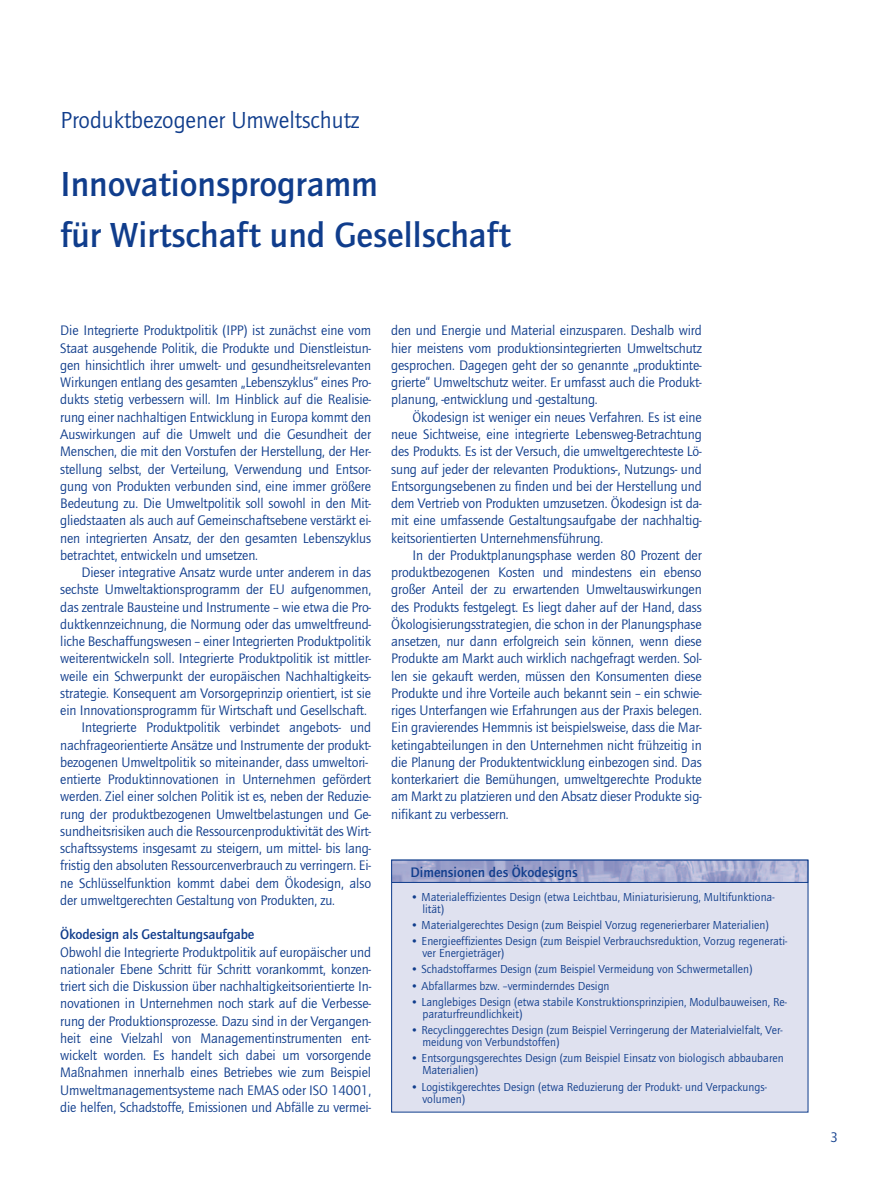
<style>
.page{position:relative;width:872px;height:1191px;background:#fff}
.page>*{position:absolute;margin:0;border:0;box-sizing:border-box;transform-origin:0 0}
.t1{font:700 36px/51px "Quay Itc T";color:#103d8c}
.t2{font:24px "Quay Itc T";color:#103d8c}
.t3{font:14.25px/17.2px "Quay Itc T";letter-spacing:-.01em;color:#103d8c;text-align:justify}
.t4{font:700 14.25px "Quay Itc T";letter-spacing:-.01em;color:#103d8c}
.t5{font:12px/12px "Quay Itc T";color:#103d8c}
</style>
<div class="page">
<div style="left:391px;top:860px;width:417px;height:252px;background:#dfe1ef"></div>
<img style="left:393px;top:862px;width:413px;height:18px">
<div style="left:391px;top:860px;width:417px;height:22px;border:1px solid #103d8c"></div>
<h2 class="t2" style="left:61px;top:112px;width:300px">Produktbezogener Umweltschutz</h2>
<h1 class="t1" style="left:61px;top:162px;width:452px">Innovationsprogramm<br>für Wirtschaft und Gesellschaft</h1>
<p class="t3" style="left:60px;top:323px;width:312px">Die Integrierte Produktpolitik (IPP) ist zunächst eine vom Staat ausgehende Politik, die Produkte und Dienstleistun&shy;gen hinsichtlich ihrer umwelt- und gesundheitsrelevanten Wirkungen entlang des gesamten „Lebenszyklus“ eines Pro&shy;dukts stetig verbessern will. Im Hinblick auf die Realisie&shy;rung einer nachhaltigen Entwicklung in Europa kommt den Auswirkungen auf die Umwelt und die Gesundheit der Menschen, die mit den Vorstufen der Herstellung, der Her&shy;stellung selbst, der Verteilung, Verwendung und Entsor&shy;gung von Produkten verbunden sind, eine immer größere Bedeutung zu. Die Umweltpolitik soll sowohl in den Mit&shy;gliedstaaten als auch auf Gemeinschaftsebene verstärkt ei&shy;nen integrierten Ansatz, der den gesamten Lebenszyklus betrachtet, entwickeln und umsetzen.</p>
<p class="t3" style="left:82px;top:565px;width:291px">Dieser integrative Ansatz wurde unter anderem in das</p>
<p class="t3" style="left:60px;top:582px;width:312px">sechste Umweltaktionsprogramm der EU aufgenommen,</p>
<p class="t3" style="left:60px;top:599px;width:312px">das zentrale Bausteine und Instrumente – wie etwa die Pro-</p>
<p class="t3" style="left:60px;top:617px;width:312px">duktkennzeichnung, die Normung oder das umweltfreund-</p>
<p class="t3" style="left:60px;top:634px;width:312px">liche Beschaffungswesen – einer Integrierten Produktpolitik</p>
<p class="t3" style="left:60px;top:651px;width:312px">weiterentwickeln soll. Integrierte Produktpolitik ist mittler-</p>
<p class="t3" style="left:60px;top:668px;width:312px">weile ein Schwerpunkt der europäischen Nachhaltigkeits-</p>
<p class="t3" style="left:60px;top:686px;width:312px">strategie. Konsequent am Vorsorgeprinzip orientiert, ist sie</p>
<p class="t3" style="left:60px;top:703px;width:308px">ein Innovationsprogramm für Wirtschaft und Gesellschaft.</p>
<p class="t3" style="left:82px;top:720px;width:291px">Integrierte Produktpolitik verbindet angebots- und</p>
<p class="t3" style="left:60px;top:737px;width:312px">nachfrageorientierte Ansätze und Instrumente der produkt-</p>
<p class="t3" style="left:60px;top:755px;width:309px">bezogenen Umweltpolitik so miteinander, dass umweltori-</p>
<p class="t3" style="left:60px;top:772px;width:312px">entierte Produktinnovationen in Unternehmen gefördert</p>
<p class="t3" style="left:60px;top:789px;width:312px">werden. Ziel einer solchen Politik ist es, neben der Reduzie-</p>
<p class="t3" style="left:60px;top:806px;width:312px">rung der produktbezogenen Umweltbelastungen und Ge-</p>
<p class="t3" style="left:60px;top:824px;width:312px">sundheitsrisiken auch die Ressourcenproduktivität des Wirt-</p>
<p class="t3" style="left:60px;top:841px;width:312px">schaftssystems insgesamt zu steigern, um mittel- bis lang-</p>
<p class="t3" style="left:60px;top:858px;width:312px">fristig den absoluten Ressourcenverbrauch zu verringern. Ei-</p>
<p class="t3" style="left:60px;top:875px;width:312px">ne Schlüsselfunktion kommt dabei dem Ökodesign, also</p>
<p class="t3" style="left:60px;top:893px;width:276px">der umweltgerechten Gestaltung von Produkten, zu.</p>
<p class="t4" style="left:60px;top:929px;width:196px">Ökodesign als Gestaltungsaufgabe</p>
<p class="t3" style="left:60px;top:944px;width:312px">Obwohl die Integrierte Produktpolitik auf europäischer und nationaler Ebene Schritt für Schritt vorankommt, konzen&shy;triert sich die Diskussion über nachhaltigkeitsorientierte In&shy;novationen in Unternehmen noch stark auf die Verbesse&shy;rung der Produktionsprozesse. Dazu sind in der Vergangen&shy;heit eine Vielzahl von Managementinstrumenten ent&shy;wickelt worden. Es handelt sich dabei um vorsorgende Maßnahmen innerhalb eines Betriebes wie zum Beispiel Umweltmanagementsysteme nach EMAS oder ISO 14001, die helfen, Schadstoffe, Emissionen und Abfälle zu vermei-</p>
<p class="t3" style="left:391px;top:323px;width:312px">den und Energie und Material einzusparen. Deshalb wird hier meistens vom produktionsintegrierten Umweltschutz gesprochen. Dagegen geht der so genannte „produktinte&shy;grierte“ Umweltschutz weiter. Er umfasst auch die Produkt&shy;planung, -entwicklung und -gestaltung.</p>
<p class="t3" style="left:391px;top:410px;width:312px;text-indent:21px">Ökodesign ist weniger ein neues Verfahren. Es ist eine neue Sichtweise, eine integrierte Lebensweg-Betrachtung des Produkts. Es ist der Versuch, die umweltgerechteste Lö&shy;sung auf jeder der relevanten Produktions-, Nutzungs- und Entsorgungsebenen zu finden und bei der Herstellung und dem Vertrieb von Produkten umzusetzen. Ökodesign ist da&shy;mit eine umfassende Gestaltungsaufgabe der nachhaltig&shy;keitsorientierten Unternehmensführung.</p>
<p class="t3" style="left:391px;top:548px;width:312px;text-indent:21px">In der Produktplanungsphase werden 80 Prozent der produktbezogenen Kosten und mindestens ein ebenso großer Anteil der zu erwartenden Umweltauswirkungen des Produkts festgelegt. Es liegt daher auf der Hand, dass Ökologisierungsstrategien, die schon in der Planungsphase ansetzen, nur dann erfolgreich sein können, wenn diese Produkte am Markt auch wirklich nachgefragt werden. Sol&shy;len sie gekauft werden, müssen den Konsumenten diese Produkte und ihre Vorteile auch bekannt sein – ein schwie&shy;riges Unterfangen wie Erfahrungen aus der Praxis belegen.<br>Ein gravierendes Hemmnis ist beispielsweise, dass die Mar&shy;ketingabteilungen in den Unternehmen nicht frühzeitig in die Planung der Produktentwicklung einbezogen sind. Das konterkariert die Bemühungen, umweltgerechte Produkte am Markt zu platzieren und den Absatz dieser Produkte sig&shy;nifikant zu verbessern.</p>
<p class="t4" style="left:410px;top:867px;width:168px">Dimensionen des Ökodesigns</p>
<p class="t5" style="left:422px;top:891px;width:353px;text-indent:-12px">• Materialeffizientes Design (etwa Leichtbau, Miniaturisierung, Multifunktiona&shy;lität)</p>
<p class="t5" style="left:410px;top:920px;width:360px">• Materialgerechtes Design (zum Beispiel Vorzug regenerierbarer Materialien)</p>
<p class="t5" style="left:422px;top:936px;width:366px;text-indent:-12px">• Energieeffizientes Design (zum Beispiel Verbrauchsreduktion, Vorzug regenerati&shy;ver Energieträger)</p>
<p class="t5" style="left:410px;top:964px;width:343px">• Schadstoffarmes Design (zum Beispiel Vermeidung von Schwermetallen)</p>
<p class="t5" style="left:410px;top:980px;width:200px">• Abfallarmes bzw. –verminderndes Design</p>
<p class="t5" style="left:422px;top:997px;width:366px;text-indent:-12px">• Langlebiges Design (etwa stabile Konstruktionsprinzipien, Modulbauweisen, Re&shy;paraturfreundlichkeit)</p>
<p class="t5" style="left:422px;top:1025px;width:362px;text-indent:-12px">• Recyclinggerechtes Design (zum Beispiel Verringerung der Materialvielfalt, Ver&shy;meidung von Verbundstoffen)</p>
<p class="t5" style="left:422px;top:1053px;width:363px;text-indent:-12px">• Entsorgungsgerechtes Design (zum Beispiel Einsatz von biologisch abbaubaren<br>Materialien)</p>
<p class="t5" style="left:422px;top:1081px;width:346px;text-indent:-12px">• Logistikgerechtes Design (etwa Reduzierung der Produkt- und Verpackungs&shy;volumen)</p>
<p class="t3" style="left:830px;top:1129px;width:9px">3</p>
</div>
